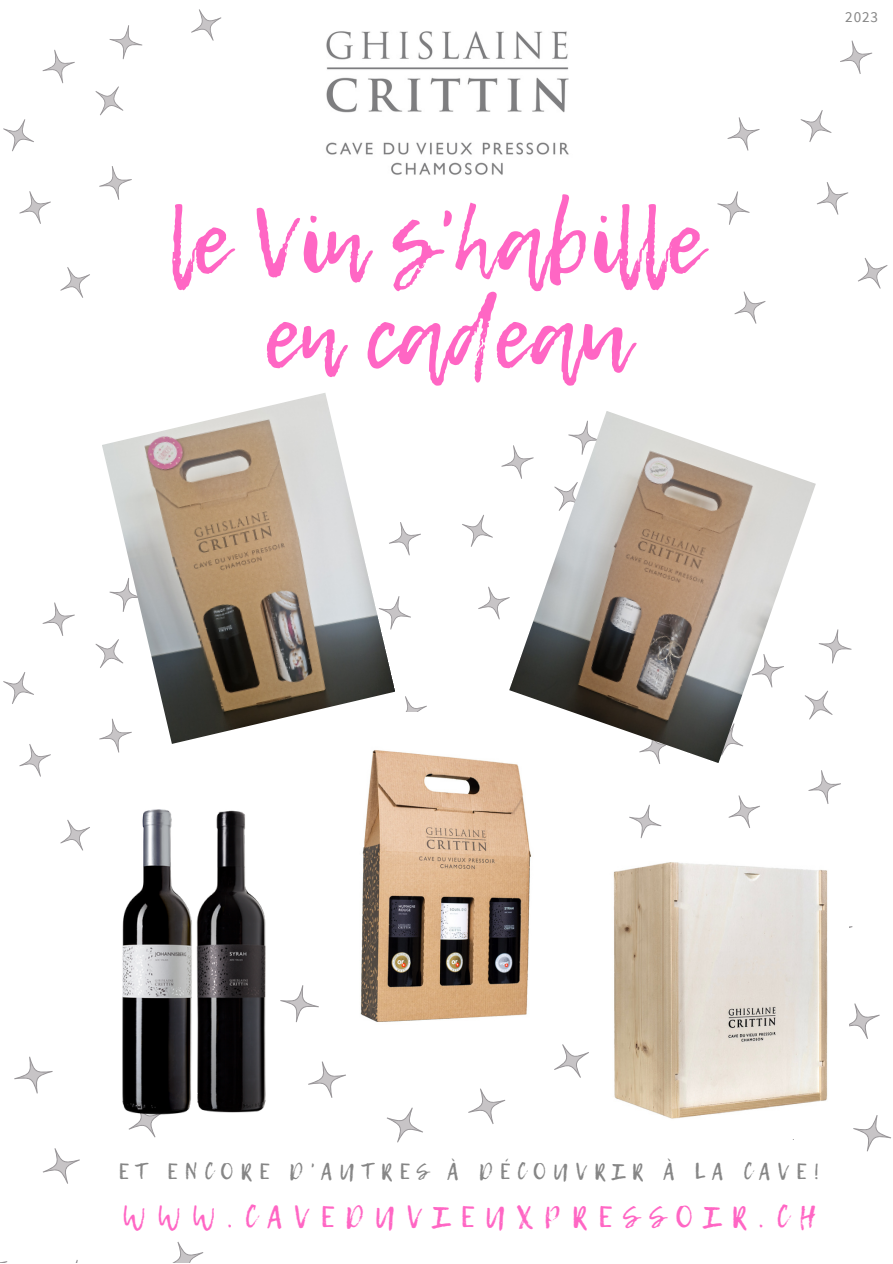
<style>
.page{position:relative;width:893px;height:1264px;background:#fff}
.page>*{position:absolute;margin:0;border:0;box-sizing:border-box;transform-origin:0 0}
.t1{font:89.7px "Lemon Tuesday";color:#ff66c4}
.t2{font:29.4px "Lemon Tuesday";letter-spacing:.37em;color:#ff66c4}
.t3{font:22.05px "Lemon Tuesday";letter-spacing:.31em;color:#868686}
.t4{font:15.15px "Source Sans Pro";color:#868686}
</style>
<div class="page">
<img style="left:325px;top:31px;width:244px;height:144px">
<svg style="left:19px;top:191px;width:32px;height:33px"></svg>
<svg style="left:109px;top:25px;width:33px;height:34px"></svg>
<svg style="left:191px;top:9px;width:30px;height:32px"></svg>
<svg style="left:3px;top:119px;width:31px;height:32px"></svg>
<svg style="left:99px;top:166px;width:33px;height:34px"></svg>
<svg style="left:95px;top:86px;width:28px;height:29px"></svg>
<svg style="left:43px;top:50px;width:32px;height:33px"></svg>
<svg style="left:60px;top:267px;width:30px;height:31px"></svg>
<svg style="left:728px;top:795px;width:32px;height:33px"></svg>
<svg style="left:629px;top:804px;width:32px;height:34px"></svg>
<svg style="left:818px;top:629px;width:33px;height:34px"></svg>
<svg style="left:808px;top:770px;width:33px;height:34px"></svg>
<svg style="left:815px;top:690px;width:17px;height:25px"></svg>
<svg style="left:19px;top:744px;width:32px;height:32px"></svg>
<svg style="left:3px;top:672px;width:31px;height:32px"></svg>
<svg style="left:99px;top:738px;width:21px;height:14px"></svg>
<svg style="left:95px;top:644px;width:7px;height:24px"></svg>
<svg style="left:43px;top:602px;width:32px;height:34px"></svg>
<svg style="left:60px;top:819px;width:30px;height:31px"></svg>
<svg style="left:727px;top:117px;width:32px;height:34px"></svg>
<svg style="left:817px;top:182px;width:31px;height:33px"></svg>
<svg style="left:717px;top:191px;width:32px;height:34px"></svg>
<svg style="left:800px;top:110px;width:31px;height:32px"></svg>
<svg style="left:840px;top:41px;width:32px;height:33px"></svg>
<svg style="left:858px;top:258px;width:29px;height:31px"></svg>
<svg style="left:734px;top:291px;width:31px;height:33px"></svg>
<svg style="left:43px;top:1148px;width:37px;height:35px"></svg>
<svg style="left:14px;top:1056px;width:39px;height:37px"></svg>
<svg style="left:129px;top:1126px;width:27px;height:11px"></svg>
<svg style="left:174px;top:1242px;width:29px;height:20px"></svg>
<svg style="left:468px;top:1088px;width:37px;height:36px"></svg>
<svg style="left:283px;top:985px;width:36px;height:37px"></svg>
<svg style="left:387px;top:1107px;width:36px;height:35px"></svg>
<svg style="left:308px;top:1061px;width:38px;height:36px"></svg>
<svg style="left:554px;top:1044px;width:35px;height:33px"></svg>
<svg style="left:849px;top:1003px;width:30px;height:36px"></svg>
<svg style="left:853px;top:1115px;width:38px;height:36px"></svg>
<svg style="left:395px;top:522px;width:26px;height:33px"></svg>
<svg style="left:478px;top:586px;width:31px;height:33px"></svg>
<svg style="left:395px;top:596px;width:16px;height:24px"></svg>
<svg style="left:462px;top:514px;width:31px;height:33px"></svg>
<svg style="left:501px;top:463px;width:8px;height:4px"></svg>
<svg style="left:405px;top:696px;width:22px;height:16px"></svg>
<img style="left:613px;top:862px;width:215px;height:257px">
<img style="left:102px;top:393px;width:293px;height:351px">
<img style="left:509px;top:411px;width:306px;height:352px">
<img style="left:337px;top:712px;width:221px;height:333px">
<img style="left:122px;top:809px;width:66px;height:317px">
<img style="left:188px;top:810px;width:95px;height:303px">
<p class="t1" style="left:167px;top:175px;width:536px">le Vin s'habille</p>
<p class="t1" style="left:264px;top:269px;width:366px">en cadeau</p>
<p class="t4" style="left:845px;top:7px;width:34px">2023</p>
<p class="t3" style="left:118px;top:1154px;width:703px">ET ENCORE D'AUTRES À DÉCOUVRIR À LA CAVE!</p>
<p class="t2" style="left:122px;top:1194px;width:695px">WWW.CAVEDUVIEUXPRESSOIR.CH</p>
</div>
